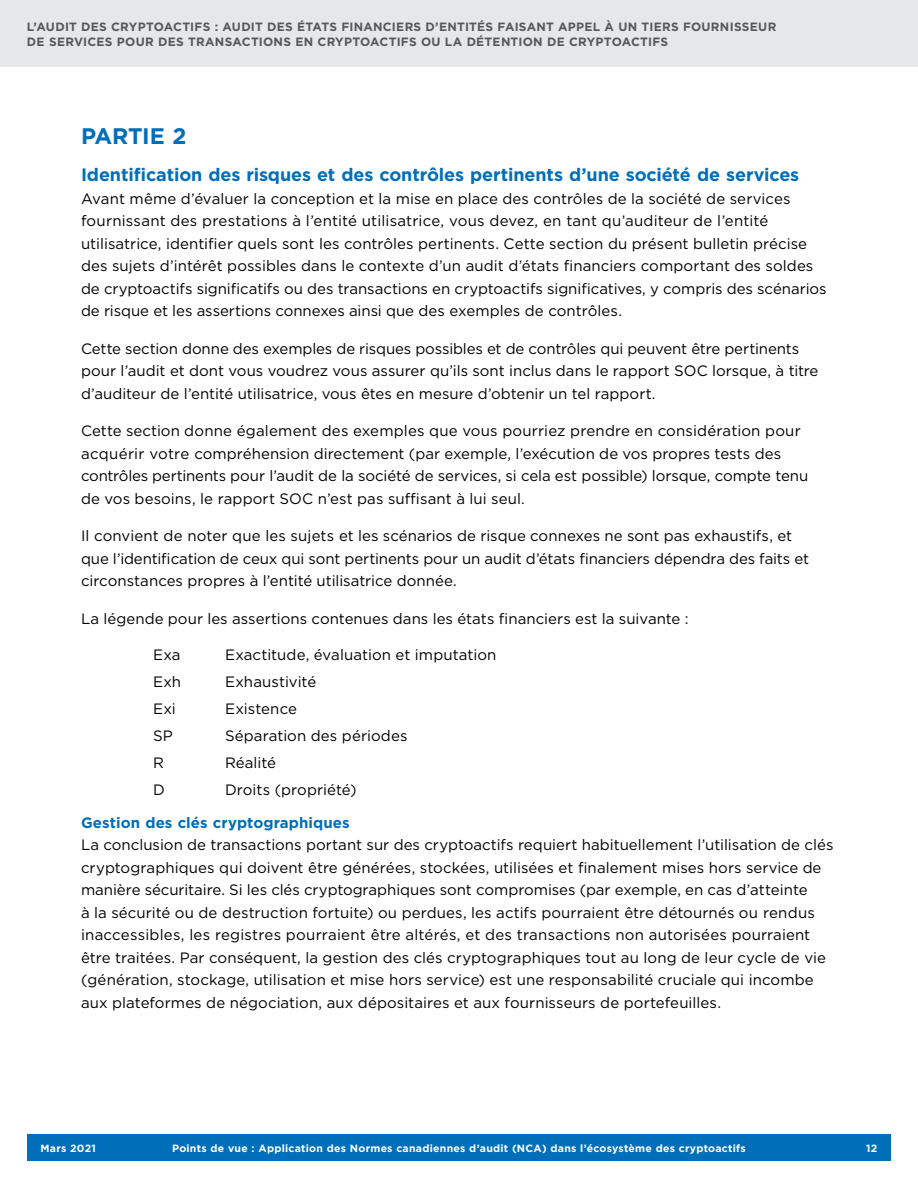
<style>
.page{position:relative;width:918px;height:1188px;background:#fff}
.page>*{position:absolute;margin:0;border:0;box-sizing:border-box;transform-origin:0 0}
.t1{font:700 22.5px "Gotham";letter-spacing:-.01em;color:#006eb8}
.t2{font:700 18px "Gotham";letter-spacing:-.005em;color:#006eb8}
.t3{font:15px/22.5px "Gotham";color:#000}
.t4{font:700 15px "Gotham";letter-spacing:.005em;color:#006eb8}
.t5{font:700 12px/15px "Gotham";letter-spacing:.02em;color:#57585b}
.t6{font:700 10.5px "Gotham";letter-spacing:.025em;color:#fefefe}
</style>
<div class="page">
<div style="left:27px;top:1134px;width:864px;height:27px;background:#006fba"></div>
<div style="left:0;top:0;width:918px;height:68px;background:#e6e7e8"></div>
<p class="t5" style="left:27px;top:19px;width:751px">L’AUDIT DES CRYPTOACTIFS : AUDIT DES ÉTATS FINANCIERS D’ENTITÉS FAISANT APPEL À UN TIERS FOURNISSEUR<br>DE SERVICES POUR DES TRANSACTIONS EN CRYPTOACTIFS OU LA DÉTENTION DE CRYPTOACTIFS</p>
<h2 class="t1" style="left:81px;top:121px;width:107px">PARTIE 2</h2>
<h3 class="t2" style="left:81px;top:163px;width:720px">Identification des risques et des contrôles pertinents d’une société de services</h3>
<p class="t3" style="left:81px;top:187px;width:747px">Avant même d’évaluer la conception et la mise en place des contrôles de la société de services fournissant des prestations à l’entité utilisatrice, vous devez, en tant qu’auditeur de l’entité utilisatrice, identifier quels sont les contrôles pertinents. Cette section du présent bulletin précise des sujets d’intérêt possibles dans le contexte d’un audit d’états financiers comportant des soldes de cryptoactifs significatifs ou des transactions en cryptoactifs significatives, y compris des scénarios de risque et les assertions connexes ainsi que des exemples de contrôles.</p>
<p class="t3" style="left:81px;top:337px;width:739px">Cette section donne des exemples de risques possibles et de contrôles qui peuvent être pertinents pour l’audit et dont vous voudrez vous assurer qu’ils sont inclus dans le rapport SOC lorsque, à titre d’auditeur de l’entité utilisatrice, vous êtes en mesure d’obtenir un tel rapport.</p>
<p class="t3" style="left:81px;top:420px;width:729px">Cette section donne également des exemples que vous pourriez prendre en considération pour acquérir votre compréhension directement (par exemple, l’exécution de vos propres tests des contrôles pertinents pour l’audit de la société de services, si cela est possible) lorsque, compte tenu de vos besoins, le rapport SOC n’est pas suffisant à lui seul.</p>
<p class="t3" style="left:81px;top:525px;width:730px">Il convient de noter que les sujets et les scénarios de risque connexes ne sont pas exhaustifs, et que l’identification de ceux qui sont pertinents pour un audit d’états financiers dépendra des faits et circonstances propres à l’entité utilisatrice donnée.</p>
<p class="t3" style="left:81px;top:607px;width:609px">La légende pour les assertions contenues dans les états financiers est la suivante :</p>
<p class="t3" style="left:153px;top:643px;width:29px">Exa</p>
<p class="t3" style="left:225px;top:643px;width:273px">Exactitude, évaluation et imputation</p>
<p class="t3" style="left:153px;top:670px;width:30px">Exh</p>
<p class="t3" style="left:225px;top:670px;width:93px">Exhaustivité</p>
<p class="t3" style="left:153px;top:697px;width:24px">Exi</p>
<p class="t3" style="left:225px;top:697px;width:74px">Existence</p>
<p class="t3" style="left:153px;top:724px;width:21px">SP</p>
<p class="t3" style="left:225px;top:724px;width:184px">Séparation des périodes</p>
<p class="t3" style="left:153px;top:751px;width:12px">R</p>
<p class="t3" style="left:225px;top:751px;width:53px">Réalité</p>
<p class="t3" style="left:153px;top:778px;width:13px">D</p>
<p class="t3" style="left:225px;top:778px;width:133px">Droits (propriété)</p>
<h4 class="t4" style="left:81px;top:813px;width:270px">Gestion des clés cryptographiques</h4>
<p class="t3" style="left:81px;top:834px;width:754px">La conclusion de transactions portant sur des cryptoactifs requiert habituellement l’utilisation de clés cryptographiques qui doivent être générées, stockées, utilisées et finalement mises hors service de manière sécuritaire. Si les clés cryptographiques sont compromises (par exemple, en cas d’atteinte<br>à la sécurité ou de destruction fortuite) ou perdues, les actifs pourraient être détournés ou rendus inaccessibles, les registres pourraient être altérés, et des transactions non autorisées pourraient être traitées. Par conséquent, la gestion des clés cryptographiques tout au long de leur cycle de vie (génération, stockage, utilisation et mise hors service) est une responsabilité cruciale qui incombe aux plateformes de négociation, aux dépositaires et aux fournisseurs de portefeuilles.</p>
<p class="t6" style="left:40px;top:1141px;width:57px">Mars 2021</p>
<p class="t6" style="left:172px;top:1141px;width:575px">Points de vue : Application des Normes canadiennes d’audit (NCA) dans l’écosystème des cryptoactifs</p>
<p class="t6" style="left:866px;top:1141px;width:13px">12</p>
</div>
